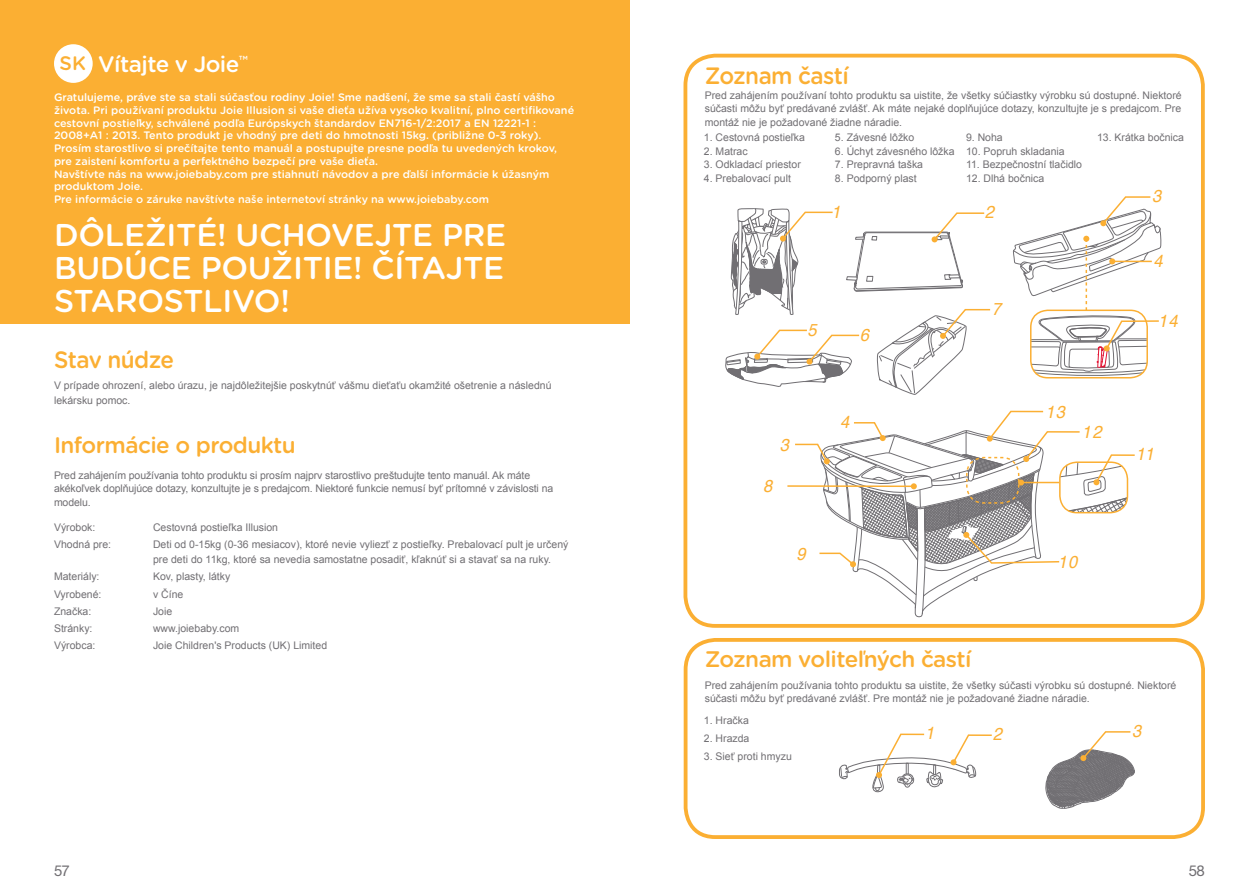
<style>
.page{position:relative;width:1259px;height:893px;background:#fff}
.page>*{position:absolute;margin:0;border:0;box-sizing:border-box;transform-origin:0 0}
.t1{font:500 31.5px/33px "Gotham Rounded";letter-spacing:-.01em;color:#fff;text-align:justify}
.t2{font:500 23.7px "Gotham Rounded";letter-spacing:-.025em;color:#fbaf33;scale:.95 1}
.t3{font:500 22.5px "Gotham Rounded";letter-spacing:-.025em;color:#fbaf33}
.t4{font:500 22.5px "Gotham Rounded";letter-spacing:-.025em;color:#fff}
.t5{font:italic 17.4px "Helvetica";letter-spacing:.075em;color:#fbaf33;scale:.95 1}
.t6{font:15px "Helvetica Neue LT Std";color:#716f73}
.t7{font:500 10.8px/12.8px "Gotham Rounded";color:#fff}
.t8{font:10.5px/13.5px "Arial";color:#716f73}
.s1{font-size:19.5px;color:#fbaf33}
</style>
<div class="page">
<div style="left:683px;top:54px;width:521px;height:574px;border:4px solid #fbaf33;border-radius:30px"></div>
<hr style="left:787px;top:485px;width:127px;height:2px;background:#fbaf33">
<svg style="left:731px;top:208px;width:102px;height:107px"></svg>
<svg style="left:846px;top:212px;width:139px;height:80px"></svg>
<svg style="left:876px;top:308px;width:115px;height:87px"></svg>
<svg style="left:725px;top:329px;width:135px;height:58px"></svg>
<svg style="left:793px;top:410px;width:342px;height:208px"></svg>
<svg style="left:1013px;top:196px;width:148px;height:182px"></svg>
<div style="left:683px;top:638px;width:522px;height:201px;border:4px solid #fbaf33;border-radius:30px"></div>
<div style="left:0;top:0;width:629px;height:324px;background:#fbaf33"></div>
<div style="left:54px;top:44px;width:39px;height:39px;background:#fff;border-radius:50%"></div>
<svg style="left:839px;top:733px;width:153px;height:59px"></svg>
<svg style="left:1045px;top:731px;width:90px;height:78px"></svg>
<h3 class="t4" style="left:60px;top:48px;width:190px"><span class="s1">SK</span> Vítajte v Joie<sup>™</sup></h3>
<p class="t7" style="left:54px;top:90px;width:522px">Gratulujeme, práve ste sa stali súčasťou rodiny Joie! Sme nadšení, že sme sa stali častí vášho života. Pri používaní produktu Joie Illusion si vaše dieťa užíva vysoko kvalitní, plno certifikované cestovní postieľky, schválené podľa Európskych štandardov EN716-1/2:2017 a EN 12221-1 :<br>2008+A1 : 2013. Tento produkt je vhodný pre deti do hmotnosti 15kg. (približne 0-3 roky).<br>Prosím starostlivo si prečítajte tento manuál a postupujte presne podľa tu uvedených krokov, pre zaistení komfortu a perfektného bezpečí pre vaše dieťa.<br>Navštívte nás na www.joiebaby.com pre stiahnutí návodov a pre ďalší informácie k úžasným produktom Joie.<br>Pre informácie o záruke navštívte naše internetoví stránky na www.joiebaby.com</p>
<h1 class="t1" style="left:54px;top:217px;width:454px">DÔLEŽITÉ! UCHOVEJTE PRE BUDÚCE POUŽITIE! ČÍTAJTE STAROSTLIVO!</h1>
<h2 class="t2" style="left:54px;top:342px;width:128px">Stav núdze</h2>
<p class="t8" style="left:54px;top:378px;width:499px;line-height:15px">V prípade ohrození, alebo úrazu, je najdôležitejšie poskytnúť vášmu dieťaťu okamžité ošetrenie a následnú lekársku pomoc.</p>
<h3 class="t3" style="left:54px;top:429px;width:243px">Informácie o produktu</h3>
<p class="t8" style="left:54px;top:468px;width:501px">Pred zahájením používania tohto produktu si prosím najprv starostlivo preštudujte tento manuál. Ak máte akékoľvek doplňujúce dotazy, konzultujte je s predajcom. Niektoré funkcie nemusí byť prítomné v závislosti na modelu.</p>
<p class="t8" style="left:54px;top:521px;width:43px">Výrobok:</p>
<p class="t8" style="left:153px;top:521px;width:127px">Cestovná postieľka Illusion</p>
<p class="t8" style="left:54px;top:538px;width:59px">Vhodná pre:</p>
<p class="t8" style="left:153px;top:537px;width:417px;line-height:15px">Deti od 0-15kg (0-36 mesiacov), ktoré nevie vyliezť z postieľky. Prebalovací pult je určený pre deti do 11kg, ktoré sa nevedia samostatne posadiť, kľaknúť si a stavať sa na ruky.</p>
<p class="t8" style="left:54px;top:570px;width:47px">Materiály:</p>
<p class="t8" style="left:153px;top:570px;width:79px">Kov, plasty, látky</p>
<p class="t8" style="left:54px;top:587px;width:49px">Vyrobené:</p>
<p class="t8" style="left:153px;top:587px;width:32px">v Číne</p>
<p class="t8" style="left:54px;top:604px;width:39px">Značka:</p>
<p class="t8" style="left:153px;top:604px;width:21px">Joie</p>
<p class="t8" style="left:54px;top:621px;width:40px">Stránky:</p>
<p class="t8" style="left:153px;top:621px;width:88px">www.joiebaby.com</p>
<p class="t8" style="left:54px;top:638px;width:43px">Výrobca:</p>
<p class="t8" style="left:153px;top:638px;width:176px">Joie Children's Products (UK) Limited</p>
<h2 class="t2" style="left:705px;top:59px;width:153px">Zoznam častí</h2>
<p class="t8" style="left:705px;top:88px;width:478px;text-align:justify">Pred zahájením používaní tohto produktu sa uistite, že všetky súčiastky výrobku sú dostupné. Niektoré súčasti môžu byť predávané zvlášť. Ak máte nejaké doplňujúce dotazy, konzultujte je s predajcom. Pre montáž nie je požadované žiadne náradie.</p>
<p class="t8" style="left:704px;top:131px;width:103px">1. Cestovná postieľka</p>
<p class="t8" style="left:704px;top:145px;width:45px">2. Matrac</p>
<p class="t8" style="left:704px;top:158px;width:98px">3. Odkladací priestor</p>
<p class="t8" style="left:704px;top:172px;width:88px">4. Prebalovací pult</p>
<h3 class="t5" style="left:807px;top:316px;width:11px">5</h3>
<p class="t8" style="left:835px;top:131px;width:81px">5. Závesné lôžko</p>
<p class="t8" style="left:835px;top:145px;width:121px">6. Úchyt závesného lôžka</p>
<p class="t8" style="left:835px;top:158px;width:90px">7. Prepravná taška</p>
<p class="t8" style="left:835px;top:172px;width:83px">8. Podporný plast</p>
<h3 class="t5" style="left:831px;top:198px;width:11px">1</h3>
<p class="t8" style="left:966px;top:131px;width:38px">9. Noha</p>
<p class="t8" style="left:966px;top:145px;width:100px">10. Popruh skladania</p>
<p class="t8" style="left:966px;top:158px;width:117px">11. Bezpečnostní tlačidlo</p>
<p class="t8" style="left:966px;top:172px;width:80px">12. Dlhá bočnica</p>
<h3 class="t5" style="left:985px;top:199px;width:11px">2</h3>
<h3 class="t5" style="left:860px;top:321px;width:11px">6</h3>
<h3 class="t5" style="left:991px;top:295px;width:11px">7</h3>
<p class="t8" style="left:1097px;top:131px;width:88px">13. Krátka bočnica</p>
<h3 class="t5" style="left:1152px;top:182px;width:11px">3</h3>
<h3 class="t5" style="left:1153px;top:247px;width:11px">4</h3>
<h3 class="t5" style="left:1158px;top:307px;width:22px">14</h3>
<h3 class="t5" style="left:780px;top:432px;width:11px">3</h3>
<h3 class="t5" style="left:763px;top:472px;width:11px">8</h3>
<h3 class="t5" style="left:796px;top:540px;width:11px">9</h3>
<h3 class="t5" style="left:840px;top:409px;width:11px">4</h3>
<h3 class="t5" style="left:1045px;top:398px;width:22px">13</h3>
<h3 class="t5" style="left:1082px;top:419px;width:22px">12</h3>
<h3 class="t5" style="left:1135px;top:440px;width:21px">11</h3>
<h3 class="t5" style="left:1057px;top:548px;width:22px">10</h3>
<h3 class="t3" style="left:705px;top:643px;width:268px">Zoznam voliteľných častí</h3>
<p class="t8" style="left:705px;top:678px;width:473px">Pred zahájením používania tohto produktu sa uistite, že všetky súčasti výrobku sú dostupné. Niektoré súčasti môžu byť predávané zvlášť. Pre montáž nie je požadované žiadne náradie.</p>
<h3 class="t5" style="left:1132px;top:717px;width:11px">3</h3>
<p class="t8" style="left:704px;top:714px;width:46px">1. Hračka</p>
<p class="t8" style="left:704px;top:732px;width:47px">2. Hrazda</p>
<p class="t8" style="left:704px;top:749px;width:89px">3. Sieť proti hmyzu</p>
<h3 class="t5" style="left:925px;top:720px;width:11px">1</h3>
<h3 class="t5" style="left:993px;top:720px;width:11px">2</h3>
<h3 class="t6" style="left:54px;top:861px;width:17px">57</h3>
<h3 class="t6" style="left:1188px;top:862px;width:18px">58</h3>
</div>
